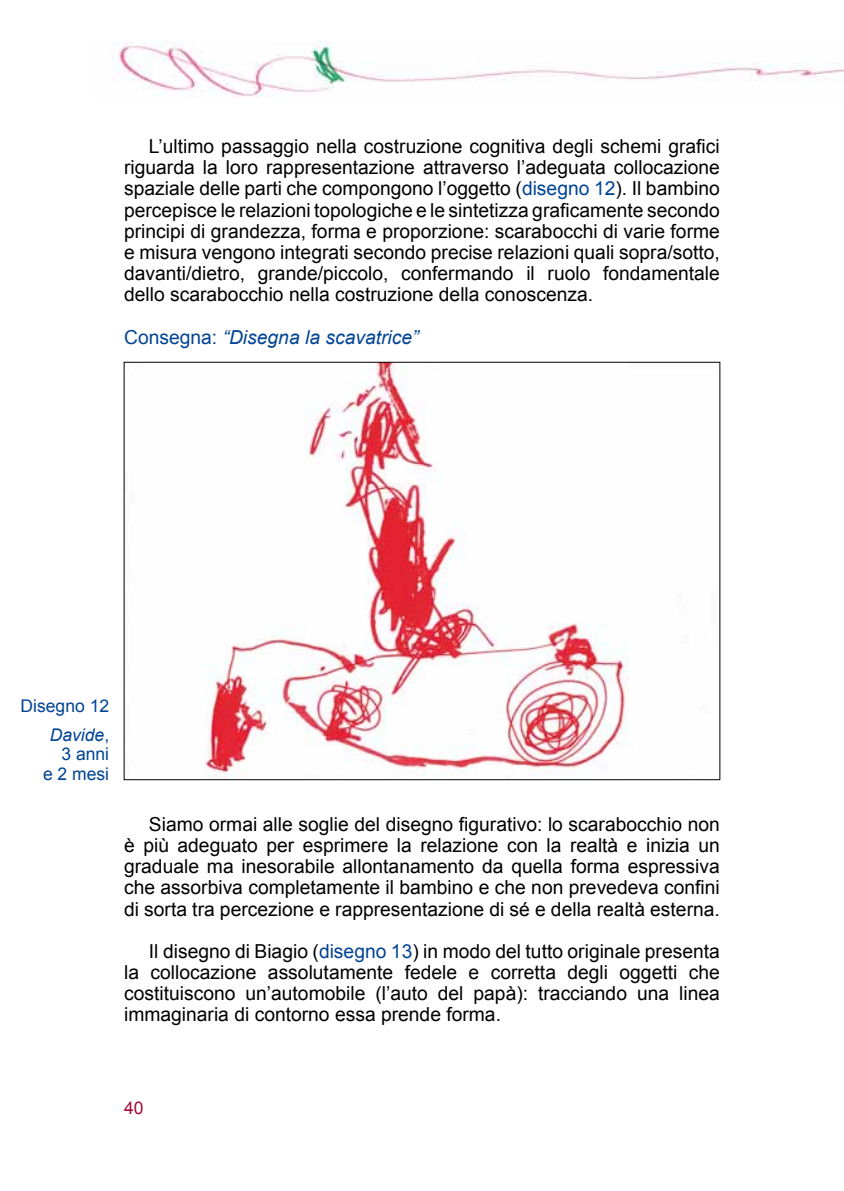
<style>
.page{position:relative;width:844px;height:1191px;background:#fff}
.page>*{position:absolute;margin:0;border:0;box-sizing:border-box;transform-origin:0 0}
.t1{font:19.25px/21.2px "Arial";color:#000;text-align:justify}
.t2{font:italic 19.25px "Arial";color:#004494}
.t3{font:17.5px/29.2px "Arial";color:#004494;text-align:right}
.t4{font:17.5px "Arial";color:#a80a39}
.s1{color:#004494}
.s2{font-style:normal}
.s3{font-style:italic}
</style>
<div class="page">
<img style="left:115px;top:41px;width:728px;height:57px">
<img style="left:205px;top:364px;width:423px;height:414px">
<p class="t1" style="left:124px;top:136px;width:597px;text-indent:25px">L’ultimo passaggio nella costruzione cognitiva degli schemi grafici riguarda la loro rappresentazione attraverso l’adeguata collocazione spaziale delle parti che compongono l’oggetto (<span class="s1">disegno 12</span>). Il bambino percepisce le relazioni topologiche e le sintetizza graficamente secondo principi di grandezza, forma e proporzione: scarabocchi di varie forme e misura vengono integrati secondo precise relazioni quali sopra/sotto, davanti/dietro, grande/piccolo, confermando il ruolo fondamentale dello scarabocchio nella costruzione della conoscenza.</p>
<p class="t2" style="left:124px;top:324px;width:296px"><span class="s2">Consegna:</span> “Disegna la scavatrice”</p>
<p class="t3" style="left:21px;top:691px;width:90px">Disegno 12<br><span class="s3">Davide</span>,</p>
<p class="t3" style="left:43px;top:745px;width:68px;line-height:19.2px">3 anni<br>e 2 mesi</p>
<p class="t1" style="left:124px;top:813px;width:597px;text-indent:25px">Siamo ormai alle soglie del disegno figurativo: lo scarabocchio non è più adeguato per esprimere la relazione con la realtà e inizia un graduale ma inesorabile allontanamento da quella forma espressiva che assorbiva completamente il bambino e che non prevedeva confini di sorta tra percezione e rappresentazione di sé e della realtà esterna.</p>
<p class="t1" style="left:124px;top:940px;width:597px;text-indent:25px">Il disegno di Biagio (<span class="s1">disegno 13</span>) in modo del tutto originale presenta la collocazione assolutamente fedele e corretta degli oggetti che costituiscono un’automobile (l’auto del papà): tracciando una linea immaginaria di contorno essa prende forma.</p>
<p class="t4" style="left:124px;top:1096px;width:21px">40</p>
</div>
